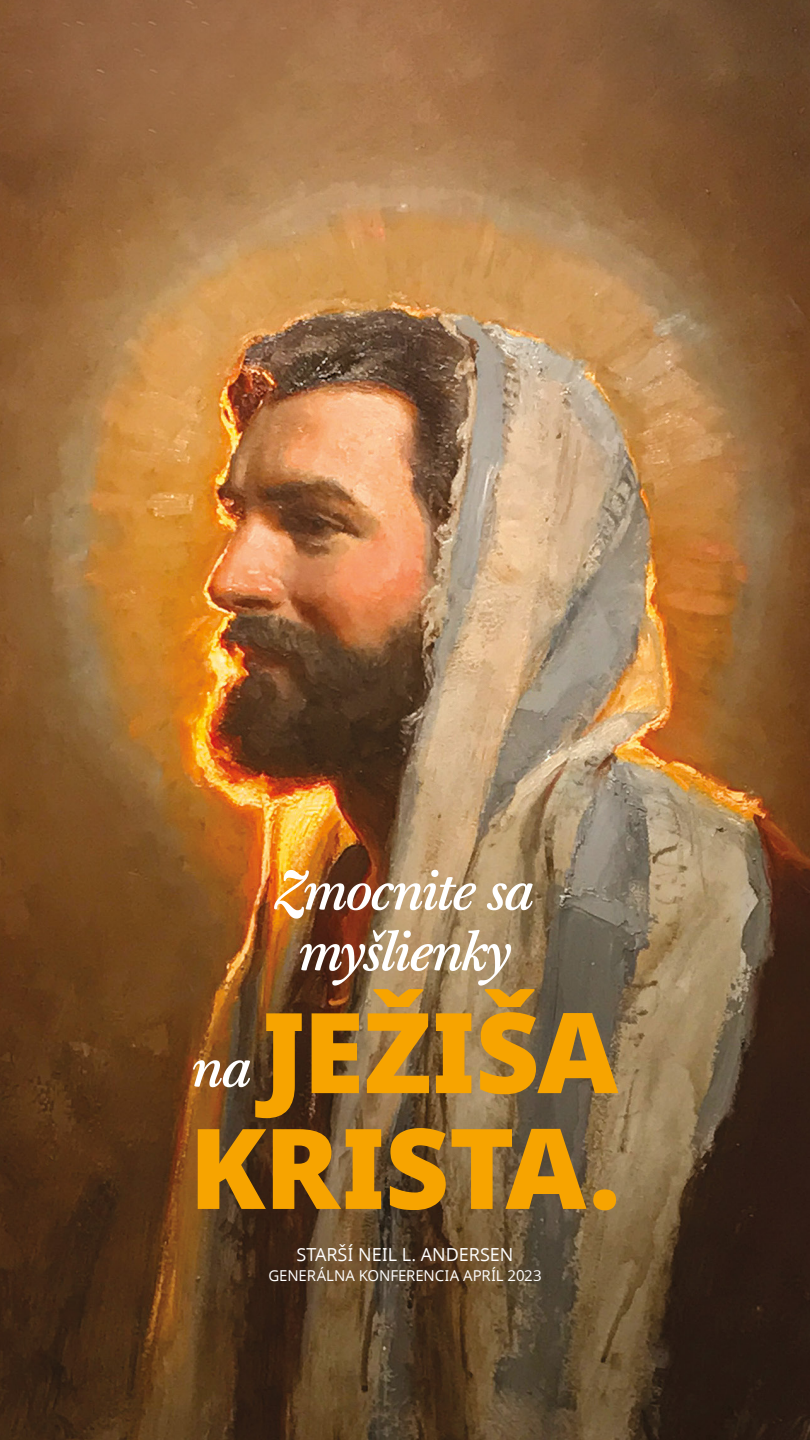
<style>
.page{position:relative;width:810px;height:1440px;background:#fff}
.page>*{position:absolute;margin:0;border:0;box-sizing:border-box;transform-origin:0 0}
.Pull_Quote_Andersen{font:800 111.75px/115.8px "Dots Solidlds Lat";letter-spacing:-.01em;color:#f7a400}
.Pull_Quote_Andersen-2{font:italic 500 54.15px/60.8px "Mc Kay Prolds Lat";letter-spacing:-.04em;color:#fff;text-align:center}
.Side_QT_Citation_And{font:18px "Dots Solidlds Lat";color:#fff}
.Side_QT_Citation_And-2{font:15px "Dots Solidlds Lat";letter-spacing:-.005em;color:#fff}
.s1{font-family:"Mc Kay Prolds Lat";font-weight:500;font-style:italic;font-size:54.15px;color:#fff}
</style>
<div class="page">
<img style="left:0;top:0;width:810px;height:1440px">
<p class="Pull_Quote_Andersen-2" style="left:275px;top:861px;width:261px">Zmocnite sa myšlienky</p>
<p class="Pull_Quote_Andersen" style="left:189px;top:997px;width:433px"><span class="s1">na</span> JEŽIŠA<br>KRISTA.</p>
<p class="Side_QT_Citation_And" style="left:297px;top:1241px;width:218px">STARŠÍ NEIL L. ANDERSEN</p>
<p class="Side_QT_Citation_And-2" style="left:268px;top:1265px;width:275px">GENERÁLNA KONFERENCIA APRÍL 2023</p>
</div>
